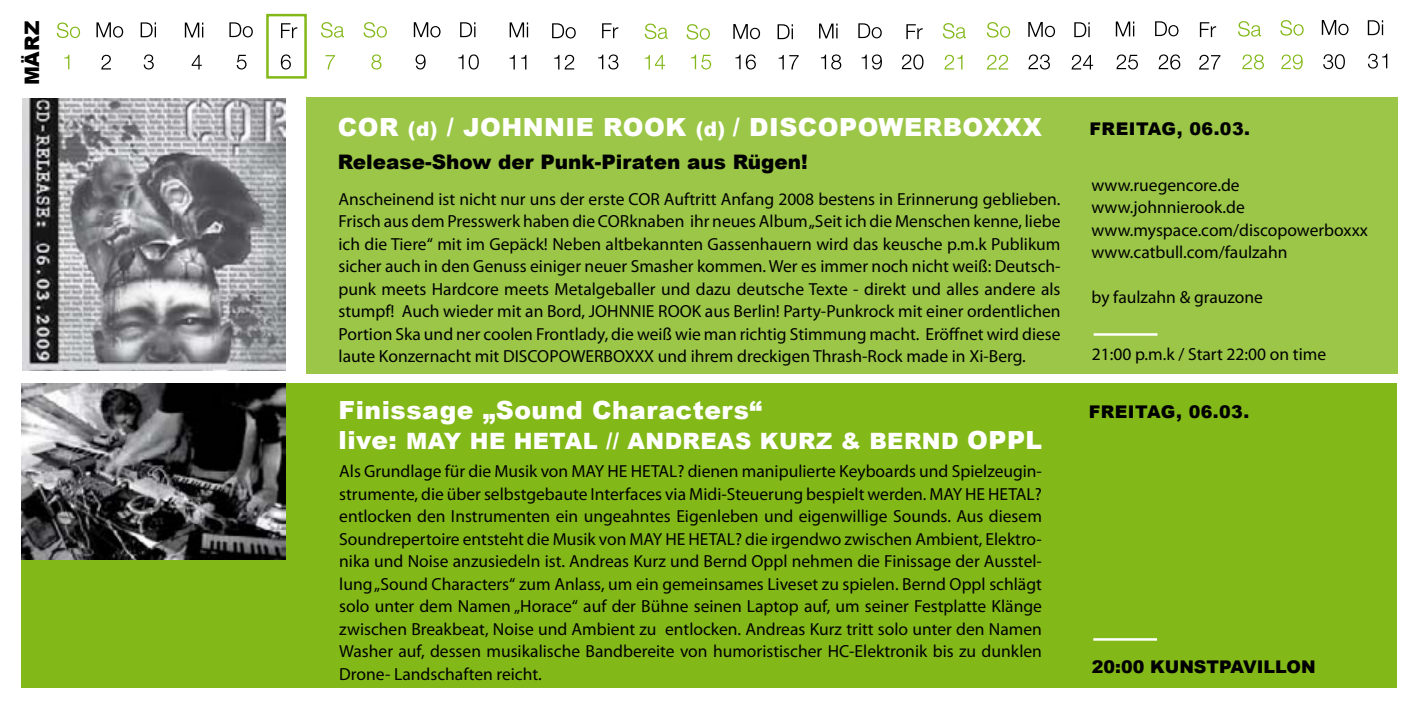
<style>
.page{position:relative;width:1418px;height:709px;background:#fff}
.page>*{position:absolute;margin:0;border:0;box-sizing:border-box;transform-origin:0 0}
.t1{font:900 25px "Arial";letter-spacing:.02em;color:#fff}
.t2{font:900 22.5px "Arial";letter-spacing:.02em;color:#fff}
.t3{font:900 20px "Arial";color:#000}
.t4{font:17.5px/22.5px "Myriad Pro";color:#000;text-align:justify}
.t5{font:900 17.5px "Arial";letter-spacing:.025em;color:#000}
.t6{font:900 17.5px "Arial";color:#000}
.s1{font-size:20px}
.s2{font-size:25px}
</style>
<div class="page">
<div style="left:306px;top:97px;width:1091px;height:277px;background:#9bc647"></div>
<img style="left:23px;top:98px;width:262px;height:272px">
<hr style="left:1093px;top:333px;width:64px;height:3px;background:#fff">
<div style="left:21px;top:383px;width:1375px;height:304px;background:#83b819"></div>
<img style="left:21px;top:383px;width:264px;height:176px">
<hr style="left:1093px;top:638px;width:64px;height:2px;background:#fff">
<svg style="left:778px;top:55px;width:5px;height:14px"></svg>
<svg style="left:789px;top:55px;width:9px;height:14px"></svg>
<svg style="left:821px;top:54px;width:20px;height:15px"></svg>
<svg style="left:861px;top:54px;width:21px;height:15px"></svg>
<svg style="left:901px;top:54px;width:22px;height:15px"></svg>
<svg style="left:944px;top:55px;width:18px;height:14px"></svg>
<svg style="left:987px;top:55px;width:21px;height:14px"></svg>
<svg style="left:1071px;top:55px;width:22px;height:14px"></svg>
<svg style="left:1116px;top:54px;width:21px;height:15px"></svg>
<svg style="left:1158px;top:54px;width:22px;height:15px"></svg>
<svg style="left:1199px;top:55px;width:21px;height:14px"></svg>
<svg style="left:1242px;top:54px;width:21px;height:15px"></svg>
<svg style="left:1028px;top:54px;width:21px;height:15px"></svg>
<svg style="left:1281px;top:54px;width:21px;height:15px"></svg>
<svg style="left:1323px;top:54px;width:21px;height:15px"></svg>
<svg style="left:281px;top:23px;width:16px;height:15px"></svg>
<svg style="left:64px;top:55px;width:5px;height:14px"></svg>
<svg style="left:143px;top:54px;width:11px;height:15px"></svg>
<svg style="left:192px;top:55px;width:10px;height:14px"></svg>
<svg style="left:237px;top:55px;width:9px;height:14px"></svg>
<svg style="left:281px;top:54px;width:10px;height:15px"></svg>
<svg style="left:325px;top:55px;width:10px;height:14px"></svg>
<svg style="left:371px;top:54px;width:10px;height:15px"></svg>
<svg style="left:101px;top:55px;width:10px;height:14px"></svg>
<svg style="left:458px;top:54px;width:21px;height:15px"></svg>
<svg style="left:509px;top:55px;width:6px;height:14px"></svg>
<svg style="left:521px;top:55px;width:5px;height:14px"></svg>
<svg style="left:554px;top:55px;width:20px;height:14px"></svg>
<svg style="left:598px;top:54px;width:20px;height:15px"></svg>
<svg style="left:644px;top:55px;width:21px;height:14px"></svg>
<svg style="left:691px;top:55px;width:20px;height:14px"></svg>
<svg style="left:415px;top:54px;width:10px;height:15px"></svg>
<svg style="left:735px;top:54px;width:21px;height:15px"></svg>
<svg style="left:57px;top:23px;width:23px;height:15px"></svg>
<svg style="left:96px;top:22px;width:27px;height:16px"></svg>
<svg style="left:141px;top:22px;width:15px;height:15px"></svg>
<svg style="left:229px;top:22px;width:24px;height:15px"></svg>
<svg style="left:185px;top:23px;width:18px;height:14px"></svg>
<svg style="left:363px;top:22px;width:24px;height:16px"></svg>
<svg style="left:321px;top:22px;width:23px;height:16px"></svg>
<svg style="left:414px;top:22px;width:26px;height:15px"></svg>
<svg style="left:460px;top:22px;width:15px;height:15px"></svg>
<svg style="left:509px;top:22px;width:19px;height:15px"></svg>
<svg style="left:602px;top:23px;width:16px;height:15px"></svg>
<svg style="left:552px;top:23px;width:24px;height:15px"></svg>
<svg style="left:644px;top:24px;width:23px;height:15px"></svg>
<svg style="left:686px;top:24px;width:24px;height:16px"></svg>
<svg style="left:733px;top:24px;width:27px;height:15px"></svg>
<svg style="left:1368px;top:54px;width:19px;height:15px"></svg>
<svg style="left:777px;top:24px;width:16px;height:15px"></svg>
<svg style="left:906px;top:24px;width:16px;height:15px"></svg>
<svg style="left:858px;top:23px;width:23px;height:15px"></svg>
<svg style="left:819px;top:24px;width:18px;height:14px"></svg>
<svg style="left:942px;top:23px;width:23px;height:16px"></svg>
<svg style="left:986px;top:22px;width:24px;height:16px"></svg>
<svg style="left:1028px;top:22px;width:27px;height:15px"></svg>
<svg style="left:1074px;top:22px;width:15px;height:15px"></svg>
<svg style="left:1155px;top:21px;width:23px;height:15px"></svg>
<svg style="left:1115px;top:22px;width:19px;height:14px"></svg>
<svg style="left:1199px;top:22px;width:17px;height:15px"></svg>
<svg style="left:1238px;top:21px;width:23px;height:16px"></svg>
<svg style="left:1280px;top:20px;width:23px;height:16px"></svg>
<svg style="left:1321px;top:20px;width:27px;height:15px"></svg>
<svg style="left:1367px;top:20px;width:16px;height:15px"></svg>
<div style="left:266px;top:14px;width:41px;height:65px;border:2px solid #83b819"></div>
<p class="t3" style="left:18px;top:85px;width:66px;rotate:-90deg">MÄRZ</p>
<h1 class="t1" style="left:338px;top:109px;width:705px">COR <span class="s1">(d)</span> / JOHNNIE ROOK <span class="s1">(d)</span> / DISCOPOWERBOXXX</h1>
<p class="t3" style="left:338px;top:147px;width:471px">Release-Show der Punk-Piraten aus Rügen!</p>
<p class="t4" style="left:338px;top:187px;width:723px">Anscheinend ist nicht nur uns der erste COR Auftritt Anfang 2008 bestens in Erinnerung geblieben.<br>Frisch aus dem Presswerk haben die CORknaben ihr neues Album „Seit ich die Menschen kenne, liebe ich die Tiere“ mit im Gepäck! Neben altbekannten Gassenhauern wird das keusche p.m.k Publikum sicher auch in den Genuss einiger neuer Smasher kommen. Wer es immer noch nicht weiß: Deutsch&shy;punk meets Hardcore meets Metalgeballer und dazu deutsche Texte - direkt und alles andere als stumpf! Auch wieder mit an Bord, JOHNNIE ROOK aus Berlin! Party-Punkrock mit einer ordentlichen Portion Ska und ner coolen Frontlady, die weiß wie man richtig Stimmung macht. Eröffnet wird diese laute Konzernacht mit DISCOPOWERBOXXX und ihrem dreckigen Thrash-Rock made in Xi-Berg.</p>
<h1 class="t1" style="left:338px;top:392px;width:425px">Finissage „Sound Characters“</h1>
<p class="t2" style="left:338px;top:424px;width:705px"><span class="s2">live:</span> MAY HE HETAL // ANDREAS KURZ &amp; BERND <span class="s2">OPPL</span></p>
<p class="t4" style="left:339px;top:460px;width:704px">Als Grundlage für die Musik von MAY HE HETAL? dienen manipulierte Keyboards und Spielzeugin&shy;strumente, die über selbstgebaute Interfaces via Midi-Steuerung bespielt werden. MAY HE HETAL? entlocken den Instrumenten ein ungeahntes Eigenleben und eigenwillige Sounds. Aus diesem Soundrepertoire entsteht die Musik von MAY HE HETAL? die irgendwo zwischen Ambient, Elektro&shy;nika und Noise anzusiedeln ist. Andreas Kurz und Bernd Oppl nehmen die Finissage der Ausstel&shy;lung „Sound Characters“ zum Anlass, um ein gemeinsames Liveset zu spielen. Bernd Oppl schlägt solo unter dem Namen „Horace“ auf der Bühne seinen Laptop auf, um seiner Festplatte Klänge zwischen Breakbeat, Noise und Ambient zu entlocken. Andreas Kurz tritt solo unter den Namen Washer auf, dessen musikalische Bandbereite von humoristischer HC-Elektronik bis zu dunklen Drone- Landschaften reicht.</p>
<p class="t5" style="left:1089px;top:116px;width:162px">FREITAG, 06.03.</p>
<p class="t4" style="left:1091px;top:173px;width:278px;text-align:left">www.ruegencore.de www.johnnierook.de www.myspace.com/discopowerboxxx www.catbull.com/faulzahn</p>
<p class="t4" style="left:1091px;top:286px;width:173px">by faulzahn &amp; grauzone</p>
<p class="t4" style="left:1091px;top:343px;width:236px">21:00 p.m.k / Start 22:00 on time</p>
<p class="t5" style="left:1088px;top:399px;width:162px">FREITAG, 06.03.</p>
<p class="t6" style="left:1091px;top:654px;width:225px">20:00 KUNSTPAVILLON</p>
</div>
